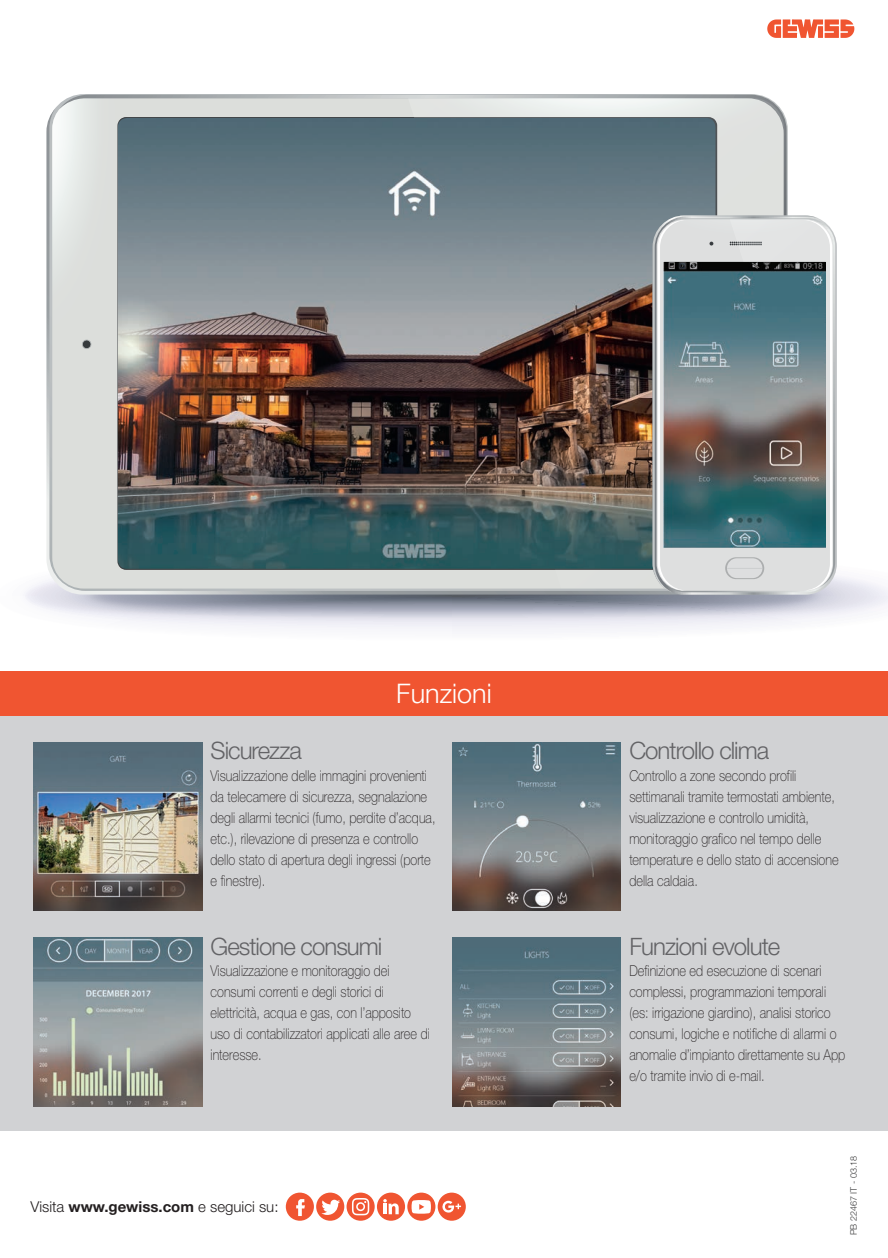
<style>
.page{position:relative;width:888px;height:1258px;background:#fff}
.page>*{position:absolute;margin:0;border:0;box-sizing:border-box;transform-origin:0 0}
.t1{font:300 27px "Helvetica Neue LT Std";color:#fff}
.t2{font:300 24px "Helvetica Neue LT Std";letter-spacing:-.04em;color:#636366}
.t3{font:100 15px/21px "Helvetica Neue LT Std";color:#231f20;scale:.85 1}
.t4{font:300 15px "Helvetica Neue LT Std";color:#231f20}
.t5{font:300 9px "Helvetica Neue LT Std";color:#3e3e3f}
.s1{font-weight:700}
</style>
<div class="page">
<div style="left:0;top:671px;width:888px;height:45px;background:#f05531"></div>
<div style="left:0;top:716px;width:888px;height:414px;background:#d1d2d4"></div>
<svg style="left:767px;top:19px;width:87px;height:19px;background:#f38166"></svg>
<svg style="left:25px;top:576px;width:863px;height:55px"></svg>
<img style="left:52px;top:98px;width:781px;height:492px">
<img style="left:664px;top:262px;width:161px;height:286px">
<img style="left:34px;top:938px;width:168px;height:168px">
<img style="left:34px;top:742px;width:168px;height:168px">
<img style="left:452px;top:938px;width:169px;height:168px">
<img style="left:452px;top:742px;width:169px;height:168px">
<div style="left:286px;top:1192px;width:28px;height:29px;background:#f05531;border-radius:50%"></div>
<svg style="left:296px;top:1199px;width:9px;height:17px"></svg>
<div style="left:316px;top:1192px;width:28px;height:29px;background:#f05531;border-radius:50%"></div>
<svg style="left:321px;top:1200px;width:19px;height:15px"></svg>
<div style="left:377px;top:1192px;width:28px;height:29px;background:#f05531;border-radius:50%"></div>
<svg style="left:383px;top:1199px;width:16px;height:15px"></svg>
<hr style="left:383px;top:1203px;width:4px;height:11px;background:#fff">
<div style="left:438px;top:1192px;width:28px;height:29px;background:#f05531;border-radius:50%"></div>
<svg style="left:442px;top:1201px;width:19px;height:12px"></svg>
<svg style="left:347px;top:1192px;width:28px;height:29px"></svg>
<svg style="left:352px;top:1198px;width:17px;height:17px"></svg>
<svg style="left:407px;top:1192px;width:28px;height:29px"></svg>
<svg style="left:412px;top:1200px;width:19px;height:13px"></svg>
<h1 class="t1" style="left:396px;top:677px;width:97px">Funzioni</h1>
<h2 class="t2" style="left:211px;top:736px;width:93px">Sicurezza</h2>
<h2 class="t2" style="left:629px;top:736px;width:141px">Controllo clima</h2>
<p class="t3" style="left:211px;top:765px;width:266px">Visualizzazione delle immagini provenienti da telecamere di sicurezza, segnalazione degli allarmi tecnici (fumo, perdite d’acqua, etc.), rilevazione di presenza e controllo dello stato di apertura degli ingressi (porte e finestre).</p>
<p class="t3" style="left:629px;top:765px;width:248px">Controllo a zone secondo profili settimanali tramite termostati ambiente, visualizzazione e controllo umidità, monitoraggio grafico nel tempo delle temperature e dello stato di accensione della caldaia.</p>
<h2 class="t2" style="left:211px;top:931px;width:173px">Gestione consumi</h2>
<h2 class="t2" style="left:629px;top:931px;width:152px">Funzioni evolute</h2>
<p class="t3" style="left:211px;top:960px;width:260px">Visualizzazione e monitoraggio dei consumi correnti e degli storici di elettricità, acqua e gas, con l’apposito uso di contabilizzatori applicati alle aree di interesse.</p>
<p class="t4" style="left:30px;top:1198px;width:250px">Visita <span class="s1">www.gewiss.com</span> e seguici su:</p>
<p class="t3" style="left:629px;top:960px;width:256px">Definizione ed esecuzione di scenari complessi, programmazioni temporali (es: irrigazione giardino), analisi storico consumi, logiche e notifiche di allarmi o anomalie d’impianto direttamente su App e/o tramite invio di e-mail.</p>
<p class="t5" style="left:848px;top:1235px;width:81px;rotate:-90deg">PB 22467 IT - 03.18</p>
</div>
